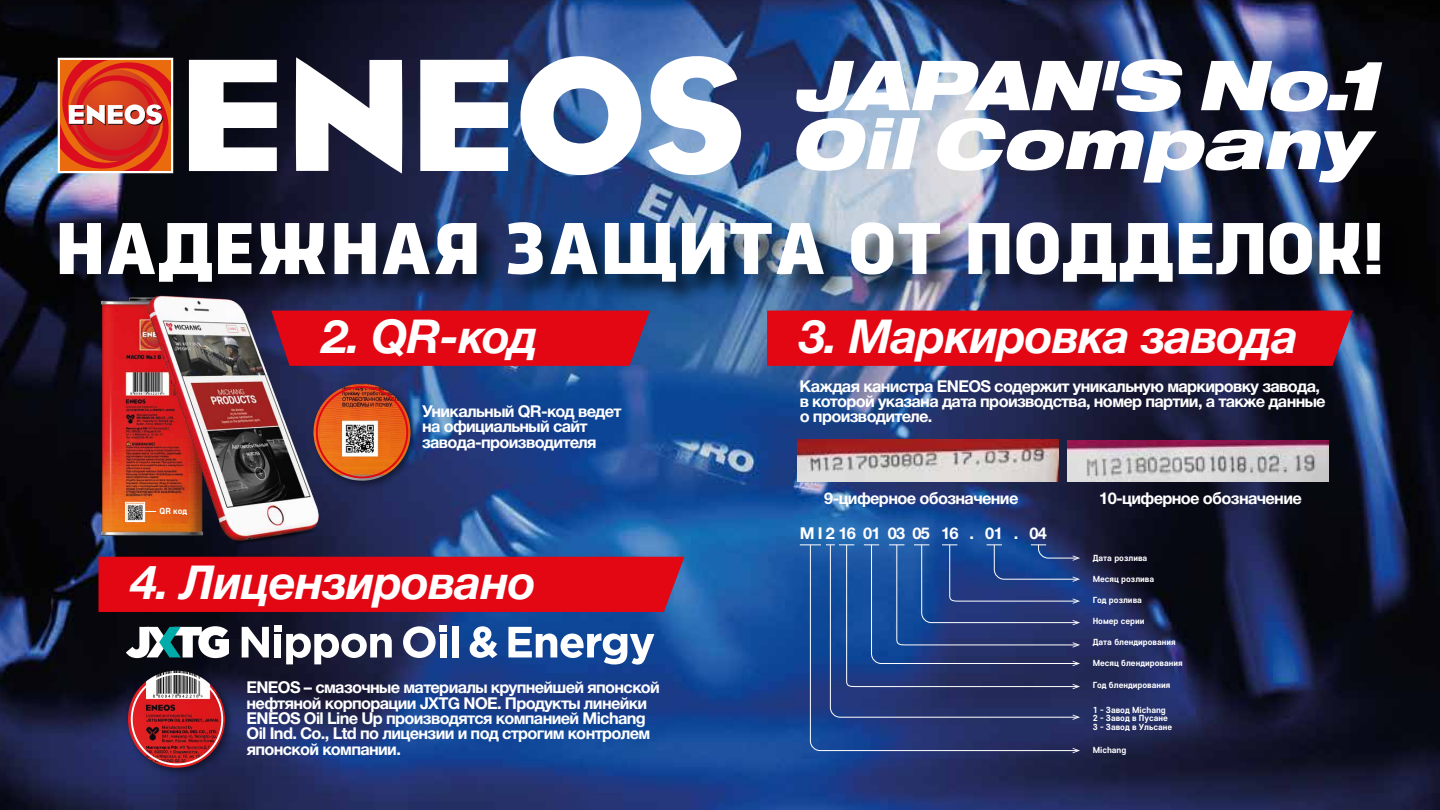
<style>
.page{position:relative;width:1440px;height:810px;background:#fff}
.page>*{position:absolute;margin:0;border:0;box-sizing:border-box;transform-origin:0 0}
.t1{font:800 72.9px "Norpeth E";color:#fff}
.t2{font:italic 700 46.95px "Helvetica Neue Cyr";letter-spacing:-.02em;color:#fff}
.t3{font:700 16.35px/15.3px "Helvetica Neue Cyr";letter-spacing:-.04em;color:#fff}
.t4{font:700 8.77px/8.5px "Core Sans E 65";color:#fff}
</style>
<div class="page">
<img style="left:0;top:0;width:1440px;height:810px">
<img style="left:49px;top:206px;width:1366px;height:119px">
<svg style="left:58px;top:58px;width:115px;height:115px;background:#de563d"></svg>
<svg style="left:296px;top:57px;width:106px;height:117px"></svg>
<svg style="left:520px;top:56px;width:121px;height:119px"></svg>
<svg style="left:649px;top:56px;width:92px;height:119px"></svg>
<svg style="left:189px;top:60px;width:88px;height:111px"></svg>
<svg style="left:420px;top:60px;width:88px;height:111px"></svg>
<svg style="left:794px;top:59px;width:390px;height:53px"></svg>
<svg style="left:1201px;top:61px;width:181px;height:51px"></svg>
<svg style="left:792px;top:118px;width:128px;height:53px"></svg>
<svg style="left:933px;top:118px;width:444px;height:65px"></svg>
<div style="left:450px;top:311px;width:200px;height:55px;background:#e30613"></div>
<img style="left:1px;top:283px;width:449px;height:269px">
<img style="left:797px;top:440px;width:261px;height:41px">
<img style="left:1067px;top:440px;width:262px;height:41px">
<svg style="left:810px;top:720px;width:269px;height:31px;background:#273c7a"></svg>
<svg style="left:1073px;top:748px;width:7px;height:5px"></svg>
<svg style="left:800px;top:544px;width:280px;height:176px;background:#244386"></svg>
<div style="left:767px;top:311px;width:586px;height:55px;background:#e30613"></div>
<div style="left:98px;top:557px;width:586px;height:55px;background:#e30613"></div>
<div style="left:274px;top:634px;width:7px;height:23px;background:#fff"></div>
<div style="left:274px;top:626px;width:7px;height:6px;background:#fff"></div>
<svg style="left:286px;top:634px;width:106px;height:30px"></svg>
<svg style="left:403px;top:626px;width:33px;height:32px"></svg>
<div style="left:440px;top:626px;width:7px;height:6px;background:#fff"></div>
<div style="left:440px;top:634px;width:7px;height:23px;background:#fff"></div>
<div style="left:452px;top:626px;width:7px;height:31px;background:#fff"></div>
<svg style="left:470px;top:626px;width:27px;height:32px"></svg>
<svg style="left:508px;top:627px;width:146px;height:38px"></svg>
<img style="left:103px;top:549px;width:169px;height:261px">
<img style="left:128px;top:671px;width:97px;height:97px;border-radius:49px">
<div style="left:131px;top:673px;width:92px;height:92px;border:2px solid #fff;border-radius:50%"></div>
<img style="left:297px;top:365px;width:135px;height:130px">
<img style="left:313px;top:384px;width:98px;height:97px;border-radius:49px">
<div style="left:316px;top:386px;width:92px;height:92px;border:2px solid #e30613;border-radius:50%"></div>
<h1 class="t1" style="left:56px;top:193px;width:1329px">НАДЕЖНАЯ ЗАЩИТА ОТ ПОДДЕЛОК!</h1>
<h2 class="t2" style="left:322px;top:311px;width:217px">2. QR-код</h2>
<p class="t4" style="left:160px;top:506px;width:29px">QR код</p>
<p class="t3" style="left:422px;top:404px;width:201px">Уникальный QR-код ведет на официальный сайт завода-производителя</p>
<h2 class="t2" style="left:131px;top:557px;width:406px">4. Лицензировано</h2>
<p class="t3" style="left:247px;top:680px;width:415px">ENEOS – смазочные материалы крупнейшей японской нефтяной корпорации JXTG NOE. Продукты линейки ENEOS Oil Line Up производятся компанией Michang Oil Ind. Co., Ltd по лицензии и под строгим контролем японской компании.</p>
<h2 class="t2" style="left:800px;top:311px;width:500px">3. Маркировка завода</h2>
<p class="t3" style="left:800px;top:378px;width:528px">Каждая канистра ENEOS содержит уникальную маркировку завода, в которой указана дата производства, номер партии, а также данные о производителе.</p>
<p class="t3" style="left:824px;top:491px;width:196px">9-циферное обозначение</p>
<p class="t3" style="left:1099px;top:491px;width:204px">10-циферное обозначение</p>
<p class="t3" style="left:800px;top:526px;width:249px">M I 2 16 01 03 05 16 . 01 . 04</p>
<p class="t4" style="left:1093px;top:553px;width:56px">Дата розлива</p>
<p class="t4" style="left:1093px;top:574px;width:63px">Месяц розлива</p>
<p class="t4" style="left:1093px;top:595px;width:51px">Год розлива</p>
<p class="t4" style="left:1093px;top:617px;width:53px">Номер серии</p>
<p class="t4" style="left:1093px;top:638px;width:85px">Дата блендирования</p>
<p class="t4" style="left:1093px;top:659px;width:92px">Месяц блендирования</p>
<p class="t4" style="left:1093px;top:680px;width:79px">Год блендирования</p>
<p class="t4" style="left:1093px;top:705px;width:81px">1 - Завод Michang<br>2 - Завод в Пусане<br>3 - Завод в Ульсане</p>
<p class="t4" style="left:1093px;top:745px;width:35px">Michang</p>
</div>
